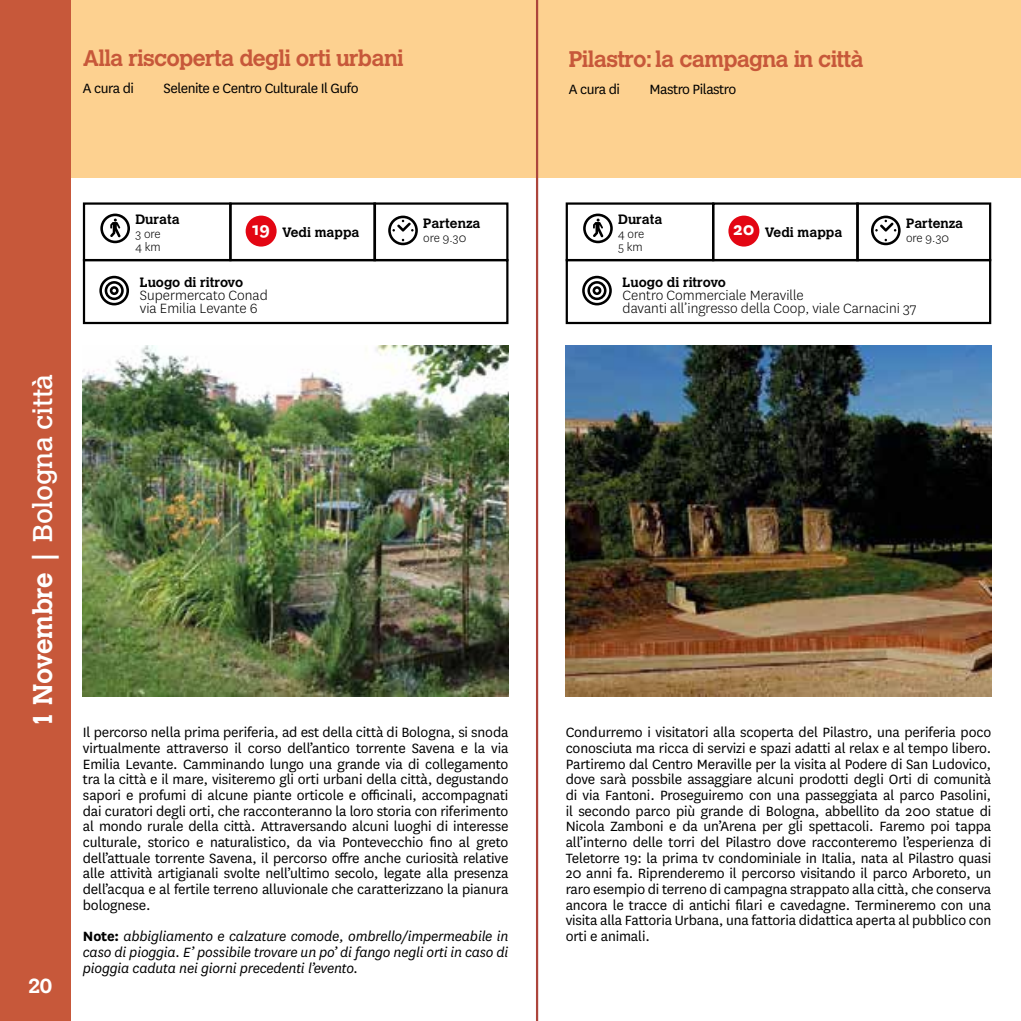
<style>
.page{position:relative;width:1021px;height:1021px;background:#fff}
.page>*{position:absolute;margin:0;border:0;box-sizing:border-box;transform-origin:0 0}
.t1{font:26.78px "Calvert MT Std";letter-spacing:-.01em;color:#fff}
.t2{font:700 22.5px "Calvert MT Std";letter-spacing:-.03em;color:#c7583a}
.t3{font:700 20.25px "Calvert MT Std";color:#fff}
.t4{font:15.75px/15.8px "National";letter-spacing:-.01em;color:#000;text-align:justify}
.t5{font:italic 15.75px/15.8px "National";letter-spacing:-.01em;color:#000;text-align:justify}
.t6{font:300 15.75px/13.5px "National";color:#000}
.t7{font:15.75px "National";letter-spacing:-.03em;color:#000}
.t8{font:700 13.5px "Calvert MT Std";color:#000}
.t9{font:300 13.5px/13.5px "National";color:#000}
.s1{font-weight:700}
.s2{font-weight:700;font-style:normal}
</style>
<div class="page">
<div style="left:6px;top:0;width:1014px;height:177px;background:#fdd190"></div>
<div style="left:83px;top:259px;width:425px;height:65px;border:2px solid #000"></div>
<div style="left:83px;top:202px;width:148px;height:59px;border:2px solid #000"></div>
<div style="left:229px;top:202px;width:147px;height:59px;border:2px solid #000"></div>
<div style="left:373px;top:202px;width:135px;height:59px;border:2px solid #000"></div>
<svg style="left:99px;top:276px;width:30px;height:29px"></svg>
<svg style="left:388px;top:215px;width:30px;height:30px"></svg>
<svg style="left:100px;top:213px;width:30px;height:30px"></svg>
<div style="left:246px;top:215px;width:30px;height:31px;background:#e30613;border-radius:50%"></div>
<div style="left:565px;top:259px;width:426px;height:65px;border:2px solid #000"></div>
<div style="left:565px;top:202px;width:149px;height:59px;border:2px solid #000"></div>
<div style="left:712px;top:202px;width:146px;height:59px;border:2px solid #000"></div>
<div style="left:856px;top:202px;width:135px;height:59px;border:2px solid #000"></div>
<svg style="left:582px;top:276px;width:30px;height:29px"></svg>
<svg style="left:871px;top:215px;width:29px;height:30px"></svg>
<svg style="left:583px;top:213px;width:29px;height:30px"></svg>
<div style="left:728px;top:215px;width:31px;height:31px;background:#e30613;border-radius:50%"></div>
<img style="left:565px;top:345px;width:426px;height:352px">
<img style="left:83px;top:345px;width:425px;height:352px">
<hr style="left:536px;top:0;width:2px;height:1020px;background:#ac453c">
<div style="left:0;top:0;width:70px;height:1020px;background:#c7583a"></div>
<h2 class="t2" style="left:83px;top:44px;width:322px">Alla riscoperta degli orti urbani</h2>
<p class="t4" style="left:83px;top:79px;width:53px">A cura di</p>
<p class="t7" style="left:163px;top:78px;width:196px">Selenite e Centro Culturale Il Gufo</p>
<p class="t8" style="left:135px;top:211px;width:46px">Durata</p>
<p class="t9" style="left:135px;top:226px;width:27px">3 ore<br>4 km</p>
<p class="t8" style="left:252px;top:223px;width:109px"><sup>19</sup> Vedi mappa</p>
<p class="t8" style="left:140px;top:273px;width:105px">Luogo di ritrovo</p>
<p class="t6" style="left:140px;top:288px;width:129px">Supermercato Conad via Emilia Levante 6</p>
<p class="t8" style="left:423px;top:215px;width:59px">Partenza</p>
<p class="t9" style="left:423px;top:230px;width:45px">ore 9.30</p>
<h1 class="t1" style="left:27px;top:728px;width:355px;rotate:-90deg"><span class="s1">1 Novembre |</span> Bologna città</h1>
<p class="t3" style="left:28px;top:972px;width:25px">20</p>
<p class="t4" style="left:83px;top:723px;width:427px">Il percorso nella prima periferia, ad est della città di Bologna, si snoda virtualmente attraverso il corso dell’antico torrente Savena e la via Emilia Levante. Camminando lungo una grande via di collegamento tra la città e il mare, visiteremo gli orti urbani della città, degustando sapori e profumi di alcune piante orticole e officinali, accompagnati dai curatori degli orti, che racconteranno la loro storia con riferimento al mondo rurale della città. Attraversando alcuni luoghi di interesse culturale, storico e naturalistico, da via Pontevecchio fino al greto dell’attuale torrente Savena, il percorso offre anche curiosità relative alle attività artigianali svolte nell’ultimo secolo, legate alla presenza dell’acqua e al fertile terreno alluvionale che caratterizzano la pianura bolognese.</p>
<p class="t5" style="left:83px;top:927px;width:427px"><span class="s2">Note:</span> abbigliamento e calzature comode, ombrello/impermeabile in caso di pioggia. E’ possibile trovare un po’ di fango negli orti in caso di pioggia caduta nei giorni precedenti l’evento.</p>
<h2 class="t2" style="left:569px;top:45px;width:296px">Pilastro: la campagna in città</h2>
<p class="t4" style="left:569px;top:81px;width:53px">A cura di</p>
<p class="t7" style="left:649px;top:79px;width:88px">Mastro Pilastro</p>
<p class="t8" style="left:618px;top:211px;width:46px">Durata</p>
<p class="t9" style="left:618px;top:226px;width:28px">4 ore<br>5 km</p>
<p class="t8" style="left:733px;top:223px;width:111px"><sup>20</sup> Vedi mappa</p>
<p class="t8" style="left:906px;top:215px;width:59px">Partenza</p>
<p class="t9" style="left:906px;top:230px;width:45px">ore 9.30</p>
<p class="t8" style="left:622px;top:273px;width:105px">Luogo di ritrovo</p>
<p class="t6" style="left:622px;top:288px;width:296px">Centro Commerciale Meraville<br>davanti all’ingresso della Coop, viale Carnacini 37</p>
<p class="t4" style="left:565px;top:723px;width:427px">Condurremo i visitatori alla scoperta del Pilastro, una periferia poco conosciuta ma ricca di servizi e spazi adatti al relax e al tempo libero.<br>Partiremo dal Centro Meraville per la visita al Podere di San Ludovico, dove sarà possbile assaggiare alcuni prodotti degli Orti di comunità di via Fantoni. Proseguiremo con una passeggiata al parco Pasolini, il secondo parco più grande di Bologna, abbellito da 200 statue di Nicola Zamboni e da un’Arena per gli spettacoli. Faremo poi tappa all’interno delle torri del Pilastro dove racconteremo l’esperienza di Teletorre 19: la prima tv condominiale in Italia, nata al Pilastro quasi 20 anni fa. Riprenderemo il percorso visitando il parco Arboreto, un raro esempio di terreno di campagna strappato alla città, che conserva ancora le tracce di antichi filari e cavedagne. Termineremo con una visita alla Fattoria Urbana, una fattoria didattica aperta al pubblico con orti e animali.</p>
</div>
